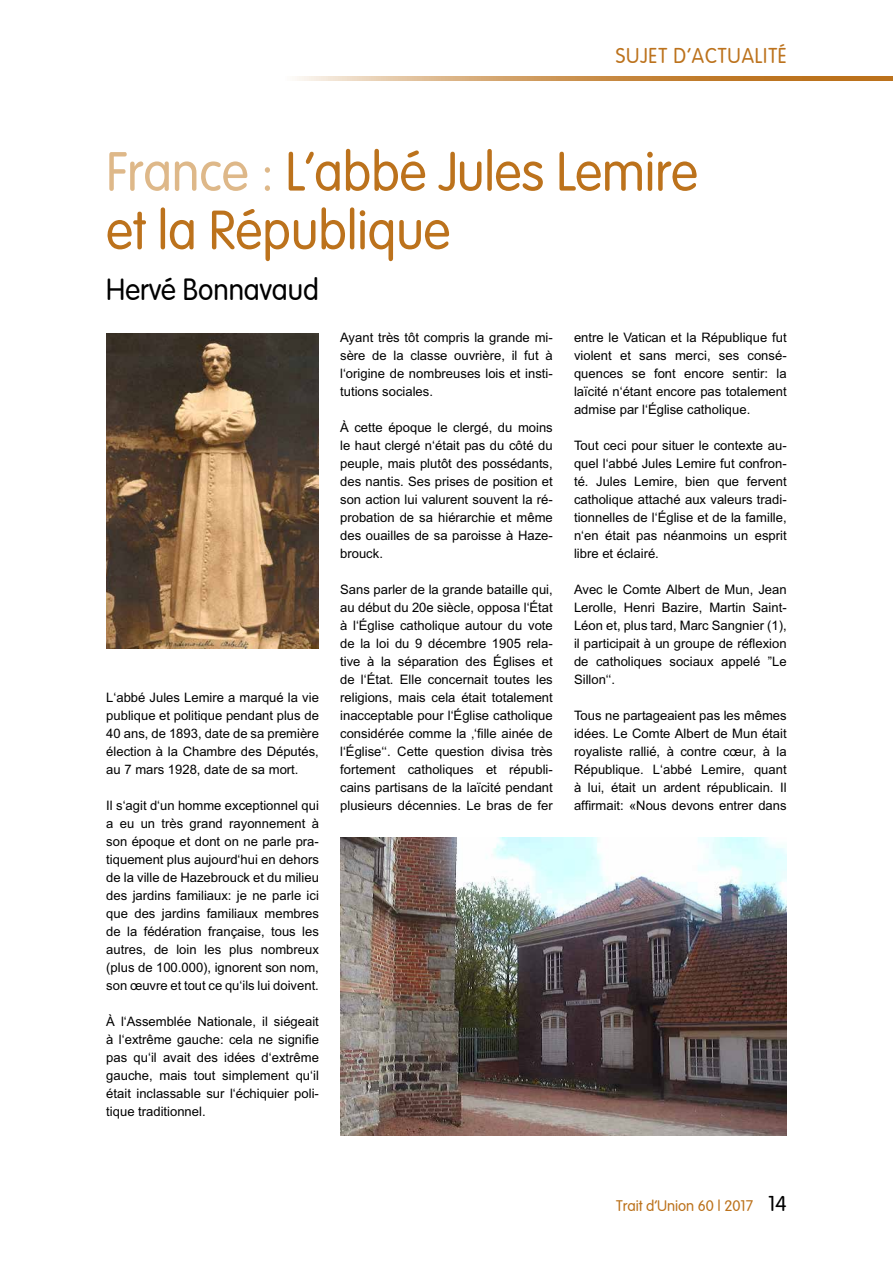
<style>
.page{position:relative;width:893px;height:1263px;background:#fff}
.page>*{position:absolute;margin:0;border:0;box-sizing:border-box;transform-origin:0 0}
.t1{font:54px/58.5px "Vogue Plain";color:#bc721c;scale:.95 1}
.t2{font:30px "Vogue Plain";color:#000;scale:.95 1}
.t3{font:21px "Vogue Plain";letter-spacing:.05em;color:#bc721c;scale:.95 1}
.t4{font:15px "Vogue Plain";color:#bc721c}
.t5{font:13.05px/18px "Arial";color:#000;text-align:justify}
.s1{color:#deb889}
.s2{font-size:21px;color:#000}
</style>
<div class="page">
<svg style="left:297px;top:77px;width:596px;height:4px;background:#ce9a5d"></svg>
<img style="left:106px;top:334px;width:213px;height:314px">
<img style="left:340px;top:838px;width:447px;height:297px">
<h3 class="t3" style="left:616px;top:44px;width:181px">SUJET D’ACTUALITÉ</h3>
<h1 class="t1" style="left:106px;top:142px;width:624px"><span class="s1">France :</span> L‘abbé Jules Lemire et la République</h1>
<h2 class="t2" style="left:106px;top:273px;width:225px">Hervé Bonnavaud</h2>
<p class="t5" style="left:106px;top:689px;width:214px">L‘abbé Jules Lemire a marqué la vie publique et politique pendant plus de 40 ans, de 1893, date de sa première élection à la Chambre des Députés, au 7 mars 1928, date de sa mort.</p>
<p class="t5" style="left:106px;top:797px;width:214px">Il s‘agit d‘un homme exceptionnel qui a eu un très grand rayonnement à son époque et dont on ne parle pra&shy;tiquement plus aujourd‘hui en dehors de la ville de Hazebrouck et du milieu des jardins familiaux: je ne parle ici que des jardins familiaux membres de la fédération française, tous les autres, de loin les plus nombreux (plus de 100.000), ignorent son nom, son œuvre et tout ce qu‘ils lui doivent.</p>
<p class="t5" style="left:106px;top:1013px;width:214px">À l‘Assemblée Nationale, il siégeait à l‘extrême gauche: cela ne signifie pas qu‘il avait des idées d‘extrême gauche, mais tout simplement qu‘il était inclassable sur l‘échiquier poli&shy;tique traditionnel.</p>
<p class="t5" style="left:340px;top:329px;width:214px">Ayant très tôt compris la grande mi&shy;sère de la classe ouvrière, il fut à l‘origine de nombreuses lois et insti&shy;tutions sociales.</p>
<p class="t5" style="left:340px;top:419px;width:214px">À cette époque le clergé, du moins le haut clergé n‘était pas du côté du peuple, mais plutôt des possédants, des nantis. Ses prises de position et son action lui valurent souvent la ré&shy;probation de sa hiérarchie et même des ouailles de sa paroisse à Haze&shy;brouck.</p>
<p class="t5" style="left:340px;top:581px;width:214px">Sans parler de la grande bataille qui, au début du 20e siècle, opposa l‘État à l‘Église catholique autour du vote de la loi du 9 décembre 1905 rela&shy;tive à la séparation des Églises et de l‘État. Elle concernait toutes les religions, mais cela était totalement inacceptable pour l‘Église catholique considérée comme la ‚‘fille ainée de l‘Église‘‘. Cette question divisa très fortement catholiques et républi&shy;cains partisans de la laïcité pendant plusieurs décennies. Le bras de fer</p>
<p class="t5" style="left:574px;top:329px;width:214px">entre le Vatican et la République fut violent et sans merci, ses consé&shy;quences se font encore sentir: la laïcité n‘étant encore pas totalement admise par l‘Église catholique.</p>
<p class="t5" style="left:574px;top:437px;width:214px">Tout ceci pour situer le contexte au&shy;quel l‘abbé Jules Lemire fut confron&shy;té. Jules Lemire, bien que fervent catholique attaché aux valeurs tradi&shy;tionnelles de l‘Église et de la famille, n‘en était pas néanmoins un esprit libre et éclairé.</p>
<p class="t5" style="left:574px;top:581px;width:214px">Avec le Comte Albert de Mun, Jean Lerolle, Henri Bazire, Martin Saint-Léon et, plus tard, Marc Sangnier (1), il participait à un groupe de réflexion de catholiques sociaux appelé ”Le Sillon‘‘.</p>
<p class="t5" style="left:574px;top:707px;width:214px">Tous ne partageaient pas les mêmes idées. Le Comte Albert de Mun était royaliste rallié, à contre cœur, à la République. L‘abbé Lemire, quant à lui, était un ardent républicain. Il affirmait: «Nous devons entrer dans</p>
<p class="t4" style="left:616px;top:1197px;width:172px">Trait d’Union 60 | 2017 <span class="s2">14</span></p>
</div>
